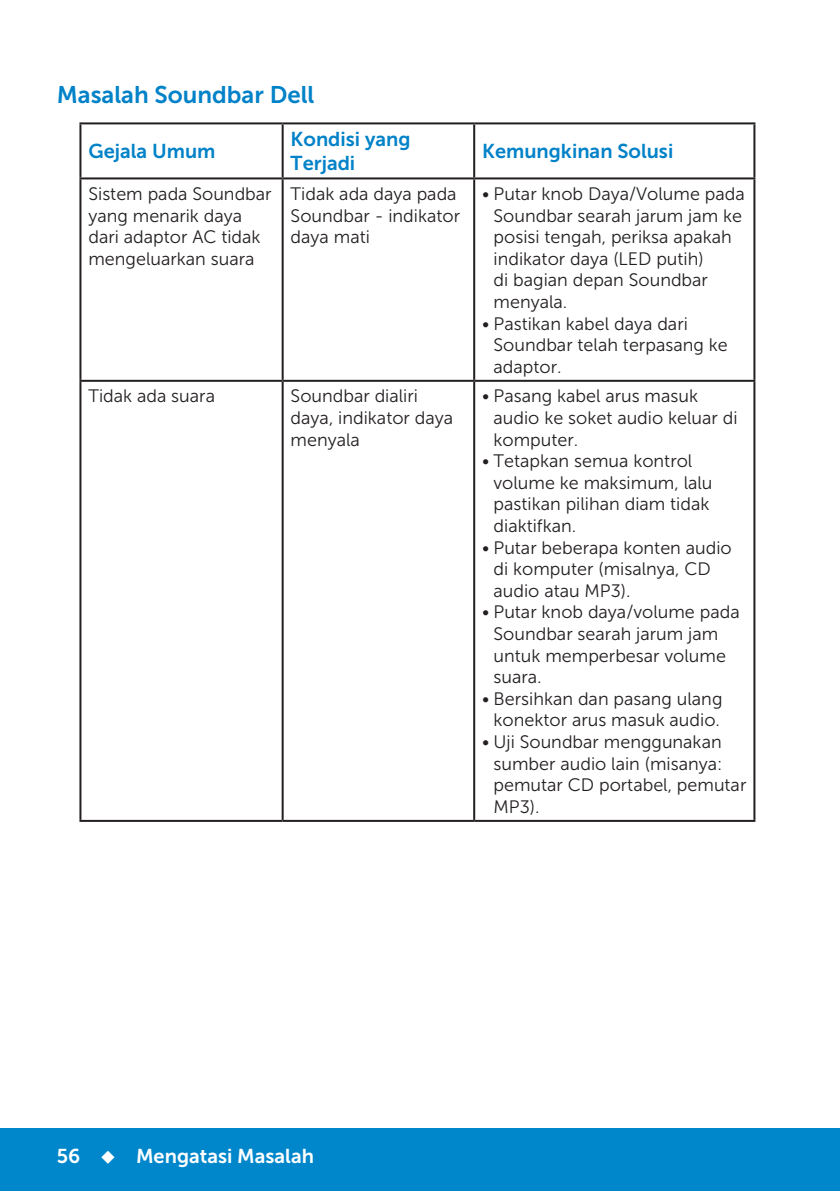
<style>
.page{position:relative;width:840px;height:1191px;background:#fff}
.page>*{position:absolute;margin:0;border:0;box-sizing:border-box;transform-origin:0 0}
.Head2{font:24px "Museo Sans For Dell 700";color:#0082c8}
.Table_Head{font:20px/24px "Museo Sans For Dell 700";color:#0082c8}
.t1{font:20px "Museo Sans For Dell 700";color:#fff}
.Table_Paragraph{font:18px/21.6px "Museo Sans For Dell 300";color:#231f20}
</style>
<div class="page">
<div style="left:0;top:1128px;width:839px;height:63px;background:#0087cb"></div>
<hr style="left:79px;top:122px;width:203px;height:2px;background:#231f20">
<hr style="left:79px;top:124px;width:2px;height:53px;background:#231f20">
<hr style="left:282px;top:122px;width:192px;height:2px;background:#231f20">
<hr style="left:281px;top:124px;width:2px;height:53px;background:#231f20">
<hr style="left:474px;top:122px;width:281px;height:2px;background:#231f20">
<hr style="left:473px;top:124px;width:2px;height:53px;background:#231f20">
<hr style="left:753px;top:124px;width:2px;height:53px;background:#231f20">
<hr style="left:79px;top:177px;width:203px;height:2px;background:#231f20">
<hr style="left:79px;top:179px;width:2px;height:201px;background:#231f20">
<hr style="left:282px;top:177px;width:192px;height:2px;background:#231f20">
<hr style="left:281px;top:179px;width:2px;height:201px;background:#231f20">
<hr style="left:474px;top:177px;width:281px;height:2px;background:#231f20">
<hr style="left:473px;top:179px;width:2px;height:201px;background:#231f20">
<hr style="left:753px;top:179px;width:2px;height:201px;background:#231f20">
<hr style="left:79px;top:380px;width:203px;height:2px;background:#231f20">
<hr style="left:79px;top:382px;width:2px;height:438px;background:#231f20">
<hr style="left:282px;top:380px;width:192px;height:2px;background:#231f20">
<hr style="left:281px;top:382px;width:2px;height:438px;background:#231f20">
<hr style="left:474px;top:380px;width:281px;height:2px;background:#231f20">
<hr style="left:473px;top:382px;width:2px;height:438px;background:#231f20">
<hr style="left:753px;top:382px;width:2px;height:438px;background:#231f20">
<hr style="left:79px;top:820px;width:203px;height:2px;background:#231f20">
<hr style="left:282px;top:820px;width:192px;height:2px;background:#231f20">
<hr style="left:474px;top:820px;width:281px;height:2px;background:#231f20">
<p class="Head2" style="left:57px;top:81px;width:259px">Masalah Soundbar Dell</p>
<p class="Table_Head" style="left:88px;top:139px;width:128px">Gejala Umum</p>
<p class="Table_Head" style="left:290px;top:127px;width:121px">Kondisi yang<br>Terjadi</p>
<p class="Table_Head" style="left:482px;top:139px;width:192px">Kemungkinan Solusi</p>
<p class="Table_Paragraph" style="left:88px;top:183px;width:185px">Sistem pada Soundbar yang menarik daya dari adaptor AC tidak mengeluarkan suara</p>
<p class="Table_Paragraph" style="left:290px;top:183px;width:171px">Tidak ada daya pada<br>Soundbar - indikator daya mati</p>
<p class="Table_Paragraph" style="left:493px;top:183px;width:252px;text-indent:-11px">• Putar knob Daya/Volume pada<br>Soundbar searah jarum jam ke posisi tengah, periksa apakah indikator daya (LED putih)<br>di bagian depan Soundbar menyala.</p>
<p class="Table_Paragraph" style="left:493px;top:313px;width:235px;text-indent:-11px">• Pastikan kabel daya dari<br>Soundbar telah terpasang ke adaptor.</p>
<p class="Table_Paragraph" style="left:88px;top:385px;width:128px">Tidak ada suara</p>
<p class="Table_Paragraph" style="left:290px;top:385px;width:164px">Soundbar dialiri daya, indikator daya menyala</p>
<p class="Table_Paragraph" style="left:493px;top:385px;width:245px;text-indent:-11px">• Pasang kabel arus masuk audio ke soket audio keluar di komputer.</p>
<p class="Table_Paragraph" style="left:493px;top:450px;width:220px;text-indent:-11px">• Tetapkan semua kontrol volume ke maksimum, lalu pastikan pilihan diam tidak diaktifkan.</p>
<p class="Table_Paragraph" style="left:493px;top:537px;width:239px;text-indent:-11px">• Putar beberapa konten audio di komputer (misalnya, CD audio atau MP3).</p>
<p class="Table_Paragraph" style="left:493px;top:601px;width:247px;text-indent:-11px">• Putar knob daya/volume pada<br>Soundbar searah jarum jam untuk memperbesar volume suara.</p>
<p class="Table_Paragraph" style="left:482px;top:688px;width:242px;text-align:center">• Bersihkan dan pasang ulang konektor arus masuk audio.</p>
<p class="Table_Paragraph" style="left:493px;top:731px;width:254px;text-indent:-11px">• Uji Soundbar menggunakan sumber audio lain (misanya: pemutar CD portabel, pemutar<br>MP3).</p>
<p class="t1" style="left:57px;top:1144px;width:258px">56 ◆ Mengatasi Masalah</p>
</div>
